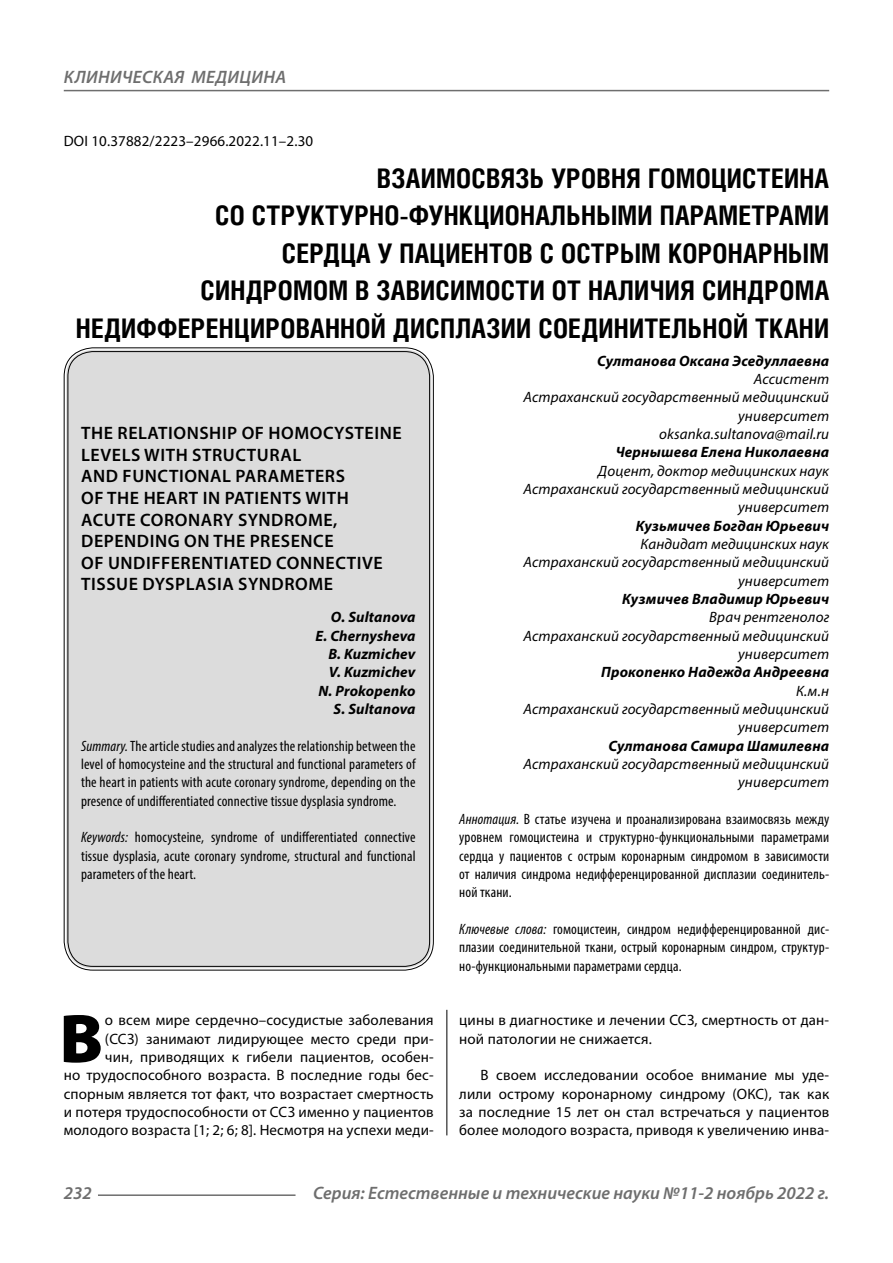
<style>
.page{position:relative;width:893px;height:1263px;background:#fff}
.page>*{position:absolute;margin:0;border:0;box-sizing:border-box;transform-origin:0 0}
.Bukvica{font:900 69.3px "Myriad Pro";color:#000}
.Header{font:700 27px/37.5px "Helios Cond C";letter-spacing:.01em;color:#000;text-align:right}
.Header-eng{font:600 18px/21.6px "Myriad Pro";letter-spacing:.03em;color:#000}
.t1{font:italic 600 18px "Myriad Pro";color:#6e6e6e}
.Annotation-rus{font:condensed 15px/18.3px "Myriad Pro";letter-spacing:.01em;color:#000;text-align:justify}
.Annotation-eng{font:condensed 15px/18.3px "Myriad Pro";letter-spacing:.01em;color:#000;text-align:justify}
.Author-doc{font:italic 15px/18.3px "Myriad Pro";letter-spacing:.01em;color:#000;text-align:right}
.Bukvica-2{font:15px/18.3px "Myriad Pro";letter-spacing:.01em;color:#000;text-align:right}
.Normal{font:15px/18.3px "Myriad Pro";letter-spacing:.01em;color:#000;text-align:justify}
.Author{font:italic 700 15px "Myriad Pro";letter-spacing:.01em;color:#000}
.Author-eng{font:italic 700 15px "Myriad Pro";letter-spacing:.01em;color:#000}
.DOI{font:15px "Myriad Pro";letter-spacing:.01em;color:#000}
.Author-email{font:italic 15px "Myriad Pro";letter-spacing:.01em;color:#000}
.s1{font-style:italic}
</style>
<div class="page">
<hr style="left:446px;top:989px;width:1px;height:146px;background:#000">
<div style="left:66px;top:350px;width:365px;height:618px;background:#dcdcdc;border-radius:27px"></div>
<hr style="left:98px;top:1194px;width:198px;height:2px;background:#6e6e6e">
<hr style="left:64px;top:90px;width:765px;height:1px;background:#6e6e6e">
<p class="t1" style="left:64px;top:66px;width:23px">Клиническая</p>
<p class="t1" style="left:191px;top:66px;width:13px">меди</p>
<p class="t1" style="left:240px;top:66px;width:25px">цина</p>
<p class="DOI" style="left:64px;top:132px;width:251px">DOI 10.37882/2223–2966.2022.11–2.30</p>
<p class="Header" style="left:76px;top:159px;width:755px">ВЗАИМОСВЯЗЬ УРОВНЯ ГОМОЦИСТЕИНА<br>СО СТРУКТУРНО-ФУНКЦИОНАЛЬНЫМИ ПАРАМЕТРАМИ<br>СЕРДЦА У ПАЦИЕНТОВ С ОСТРЫМ КОРОНАРНЫМ<br>СИНДРОМОМ В ЗАВИСИМОСТИ ОТ НАЛИЧИЯ СИНДРОМА НЕДИФФЕРЕНЦИРОВАННОЙ ДИСПЛАЗИИ СОЕДИНИТЕЛЬНОЙ ТКАНИ</p>
<p class="Author" style="left:597px;top:351px;width:234px">Султанова Оксана Эседуллаевна</p>
<p class="Author-doc" style="left:754px;top:370px;width:77px">Ассистент</p>
<p class="Author-doc" style="left:523px;top:388px;width:307px">Астраханский государственный медицинский университет</p>
<p class="Author-email" style="left:659px;top:425px;width:172px">oksanka.sultanova@mail.ru</p>
<p class="Author" style="left:616px;top:443px;width:215px">Чернышева Елена Николаевна</p>
<p class="Author-doc" style="left:598px;top:461px;width:232px">Доцент, доктор медицинских наук</p>
<p class="Author-doc" style="left:523px;top:480px;width:307px">Астраханский государственный медицинский университет</p>
<p class="Author" style="left:636px;top:516px;width:195px">Кузьмичев Богдан Юрьевич</p>
<p class="Author-doc" style="left:640px;top:535px;width:190px">Кандидат медицинских наук</p>
<p class="Author-doc" style="left:523px;top:553px;width:307px">Астраханский государственный медицинский университет</p>
<p class="Author" style="left:622px;top:589px;width:208px">Кузмичев Владимир Юрьевич</p>
<p class="Author-doc" style="left:709px;top:608px;width:122px">Врач рентгенолог</p>
<p class="Author-doc" style="left:523px;top:626px;width:307px">Астраханский государственный медицинский университет</p>
<p class="Author" style="left:601px;top:662px;width:230px">Прокопенко Надежда Андреевна</p>
<p class="Author-doc" style="left:796px;top:681px;width:34px">К.м.н</p>
<p class="Author-doc" style="left:523px;top:699px;width:307px">Астраханский государственный медицинский университет</p>
<p class="Author" style="left:608px;top:736px;width:222px">Султанова Самира Шамилевна</p>
<p class="Author-doc" style="left:523px;top:754px;width:307px">Астраханский государственный медицинский университет</p>
<p class="Annotation-rus" style="left:459px;top:810px;width:371px"><span class="s1">Аннотация.</span> В статье изучена и проанализирована взаимосвязь между уровнем гомоцистеина и структурно-функциональными параметрами сердца у пациентов с острым коронарным синдромом в зависимости от наличия синдрома недифференцированной дисплазии соединитель&shy;ной ткани.</p>
<p class="Annotation-rus" style="left:459px;top:919px;width:371px"><span class="s1">Ключевые слова:</span> гомоцистеин, синдром недифференцированной дис&shy;плазии соединительной ткани, острый коронарным синдром, структур&shy;но-функциональными параметрами сердца.</p>
<p class="Header-eng" style="left:81px;top:422px;width:322px">THE RELATIONSHIP OF HOMOCYSTEINE<br>LEVELS WITH STRUCTURAL<br>AND FUNCTIONAL PARAMETERS<br>OF THE HEART IN PATIENTS WITH<br>ACUTE CORONARY SYNDROME,<br>DEPENDING ON THE PRESENCE<br>OF UNDIFFERENTIATED CONNECTIVE<br>TISSUE DYSPLASIA SYNDROME</p>
<p class="Author-eng" style="left:331px;top:607px;width:86px">O. Sultanova</p>
<p class="Author-eng" style="left:316px;top:626px;width:101px">E. Chernysheva</p>
<p class="Author-eng" style="left:328px;top:644px;width:89px">B. Kuzmichev</p>
<p class="Author-eng" style="left:329px;top:662px;width:88px">V. Kuzmichev</p>
<p class="Author-eng" style="left:318px;top:681px;width:99px">N. Prokopenko</p>
<p class="Author-eng" style="left:334px;top:699px;width:83px">S. Sultanova</p>
<p class="Annotation-eng" style="left:81px;top:736px;width:336px"><span class="s1">Summary.</span> The article studies and analyzes the relationship between the level of homocysteine and the structural and functional parameters of the heart in patients with acute coronary syndrome, depending on the presence of undifferentiated connective tissue dysplasia syndrome.</p>
<p class="Annotation-eng" style="left:81px;top:828px;width:336px"><span class="s1">Keywords:</span> homocysteine, syndrome of undifferentiated connective tissue dysplasia, acute coronary syndrome, structural and functional parameters of the heart.</p>
<p class="Bukvica-2" style="left:64px;top:1011px;width:371px">о всем мире сердечно–сосудистые заболевания<br>(ССЗ) занимают лидирующее место среди при-<br>чин, приводящих к гибели пациентов, особен-<br>но трудоспособного возраста. В последние годы бес&shy;спорным является тот факт, что возрастает смертность и потеря трудоспособности от ССЗ именно у пациентов молодого возраста [1; 2; 6; 8]. Несмотря на успехи меди-</p>
<p class="Bukvica-2" style="left:459px;top:1011px;width:371px;text-align:left">цины в диагностике и лечении ССЗ, смертность от дан&shy;ной патологии не снижается.</p>
<p class="Bukvica" style="left:59px;top:992px;width:45px">В</p>
<p class="Normal" style="left:459px;top:1066px;width:371px;text-indent:21px">В своем исследовании особое внимание мы уде&shy;лили острому коронарному синдрому (ОКС), так как за последние 15 лет он стал встречаться у пациентов более молодого возраста, приводя к увеличению инва-</p>
<p class="t1" style="left:64px;top:1182px;width:30px">232</p>
<p class="t1" style="left:313px;top:1182px;width:518px">Серия: Естественные и технические науки №11-2 ноябрь 2022 г.</p>
</div>
